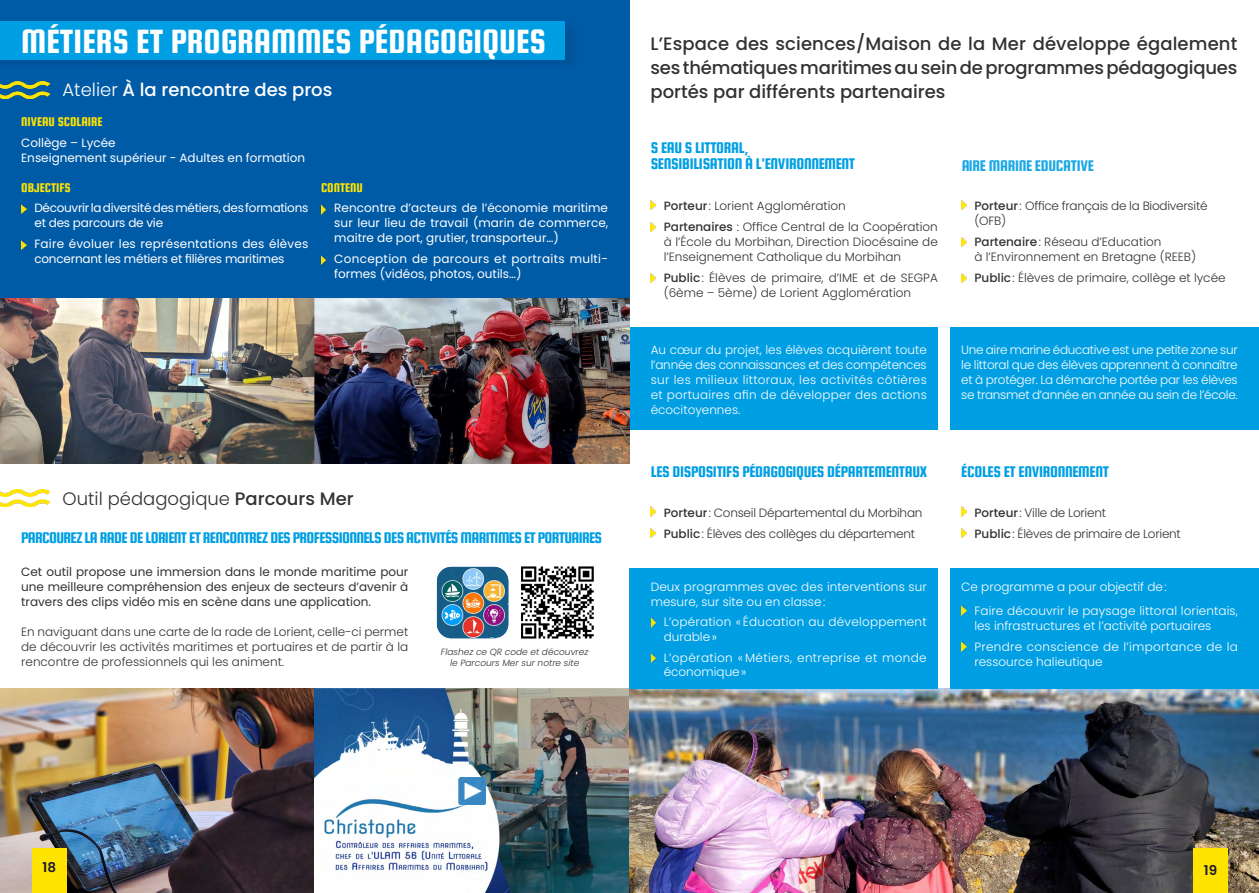
<style>
.page{position:relative;width:1259px;height:893px;background:#fff}
.page>*{position:absolute;margin:0;border:0;box-sizing:border-box;transform-origin:0 0}
.t1{font:36px "Squada One";color:#fff}
.t2{font:500 18px/24px "Poppins";color:#333232;text-align:justify}
.t3{font:300 18px "Poppins";color:#333232}
.t4{font:500 18px "Poppins";color:#fff}
.t5{font:16.5px/16.5px "Squada One";letter-spacing:-.02em;color:#009fe3}
.t6{font:16.5px "Squada One";letter-spacing:-.04em;color:#009fe3}
.t7{font:13.5px "Squada One";color:#ffe400}
.t8{font:600 13.5px "Poppins";color:#1c1a34}
.t9{font:300 12px/15px "Poppins";letter-spacing:.01em;color:#fff}
.t10{font:300 12px/15px "Poppins";color:#333232}
.t11{font:12px/15px "Poppins";color:#fff}
.t12{font:300 12px/21px "Poppins";letter-spacing:-.02em;color:#333232}
.t13{font:12px/15px "Poppins";color:#333232;text-align:justify}
.t14{font:12px/15px "Poppins";letter-spacing:.025em;color:#fff}
.t15{font:12px/15px "Poppins";letter-spacing:-.025em;color:#fff}
.t16{font:300 12px/14.4px "Poppins";letter-spacing:.03em;color:#fff}
.t17{font:italic 300 9px/10.8px "Poppins";color:#343334;text-align:center}
.s1{font-weight:300}
.s2{font-weight:500}
</style>
<div class="page">
<div style="left:0;top:0;width:629px;height:446px;background:#005ba7"></div>
<img style="left:0;top:689px;width:1259px;height:204px">
<img style="left:459px;top:777px;width:26px;height:27px">
<div style="left:629px;top:328px;width:309px;height:102px;background:#009fe3"></div>
<div style="left:950px;top:328px;width:309px;height:102px;background:#009fe3"></div>
<svg style="left:651px;top:273px;width:4px;height:10px"></svg>
<svg style="left:651px;top:200px;width:4px;height:9px"></svg>
<svg style="left:651px;top:223px;width:4px;height:9px"></svg>
<svg style="left:650px;top:528px;width:5px;height:9px"></svg>
<svg style="left:961px;top:528px;width:5px;height:9px"></svg>
<svg style="left:650px;top:507px;width:5px;height:9px"></svg>
<svg style="left:961px;top:507px;width:5px;height:9px"></svg>
<svg style="left:961px;top:273px;width:5px;height:10px"></svg>
<svg style="left:961px;top:200px;width:5px;height:9px"></svg>
<svg style="left:961px;top:237px;width:5px;height:10px"></svg>
<div style="left:629px;top:569px;width:309px;height:120px;background:#009fe3"></div>
<div style="left:950px;top:569px;width:309px;height:120px;background:#009fe3"></div>
<svg style="left:651px;top:618px;width:5px;height:9px"></svg>
<svg style="left:651px;top:653px;width:5px;height:10px"></svg>
<div style="left:1193px;top:849px;width:34px;height:44px;background:#ffe400"></div>
<img style="left:437px;top:567px;width:71px;height:71px">
<img style="left:521px;top:567px;width:72px;height:71px">
<svg style="left:961px;top:642px;width:5px;height:9px"></svg>
<svg style="left:961px;top:606px;width:5px;height:9px"></svg>
<div style="left:32px;top:849px;width:34px;height:44px;background:#ffe400"></div>
<svg style="left:21px;top:204px;width:5px;height:10px"></svg>
<svg style="left:21px;top:240px;width:5px;height:10px"></svg>
<svg style="left:321px;top:205px;width:5px;height:9px"></svg>
<svg style="left:321px;top:255px;width:5px;height:10px"></svg>
<img style="left:0;top:299px;width:629px;height:164px">
<div style="left:0;top:17px;width:581px;height:56px;background:#0058a3"></div>
<div style="left:0;top:21px;width:564px;height:39px;background:#009fe3"></div>
<img style="left:0;top:82px;width:50px;height:16px">
<img style="left:0;top:490px;width:50px;height:16px">
<h1 class="t1" style="left:21px;top:22px;width:526px">MÉTIERS ET PROGRAMMES PÉDAGOGIQUES</h1>
<h2 class="t4" style="left:63px;top:80px;width:271px"><span class="s1">Atelier</span> À la rencontre des pros</h2>
<p class="t7" style="left:21px;top:115px;width:83px">NIVEAU SCOLAIRE</p>
<p class="t11" style="left:21px;top:135px;width:286px">Collège – Lycée<br>Enseignement supérieur - Adultes en formation</p>
<p class="t7" style="left:21px;top:181px;width:51px">OBJECTIFS</p>
<p class="t15" style="left:34px;top:200px;width:275px">Découvrir la diversité des métiers, des formations et des parcours de vie</p>
<p class="t11" style="left:34px;top:236px;width:275px">Faire évoluer les représentations des élèves concernant les métiers et filières maritimes</p>
<p class="t7" style="left:321px;top:181px;width:43px">CONTENU</p>
<p class="t11" style="left:334px;top:200px;width:275px;text-align:justify">Rencontre d’acteurs de l’économie maritime sur leur lieu de travail (marin de commerce, maitre de port, grutier, transporteur…)</p>
<p class="t14" style="left:334px;top:251px;width:275px">Conception de parcours et portraits multi&shy;formes (vidéos, photos, outils…)</p>
<h2 class="t3" style="left:63px;top:488px;width:293px">Outil pédagogique <span class="s2">Parcours Mer</span></h2>
<h3 class="t6" style="left:21px;top:529px;width:582px">PARCOUREZ LA RADE DE LORIENT ET RENCONTREZ DES PROFESSIONNELS DES ACTIVITÉS MARITIMES ET PORTUAIRES</h3>
<p class="t13" style="left:21px;top:565px;width:389px">Cet outil propose une immersion dans le monde maritime pour une meilleure compréhension des enjeux de secteurs d’avenir à travers des clips vidéo mis en scène dans une application.</p>
<p class="t10" style="left:21px;top:625px;width:389px;text-align:justify">En naviguant dans une carte de la rade de Lorient, celle-ci permet de découvrir les activités maritimes et portuaires et de partir à la rencontre de professionnels qui les animent.</p>
<p class="t17" style="left:441px;top:647px;width:149px">Flashez ce QR code et découvrez le Parcours Mer sur notre site</p>
<h2 class="t2" style="left:650px;top:32px;width:588px">L’Espace des sciences/Maison de la Mer développe également ses thématiquesmaritimesauseindeprogrammespédagogiques portés par différents partenaires</h2>
<h3 class="t5" style="left:651px;top:139px;width:206px">S EAU S LITTORAL,<br>SENSIBILISATION À L'ENVIRONNEMENT</h3>
<p class="t10" style="left:664px;top:195px;width:276px;line-height:21px"><span class="s2">Porteur</span>: Lorient Agglomération<br><span class="s2">Partenaires</span> : Office Central de la Coopération</p>
<p class="t10" style="left:664px;top:234px;width:276px">à l’École du Morbihan, Direction Diocésaine de l’Enseignement Catholique du Morbihan</p>
<p class="t10" style="left:664px;top:270px;width:276px"><span class="s2">Public</span>: Élèves de primaire, d’IME et de SEGPA (6ème – 5ème) de Lorient Agglomération</p>
<h3 class="t5" style="left:961px;top:157px;width:134px">AIRE MARINE EDUCATIVE</h3>
<p class="t12" style="left:974px;top:198px;width:235px;line-height:15px"><span class="s2">Porteur</span>: Office français de la Biodiversité (OFB)</p>
<p class="t10" style="left:974px;top:234px;width:223px"><span class="s2">Partenaire</span>: Réseau d’Education<br>à l’Environnement en Bretagne (REEB)</p>
<p class="t10" style="left:974px;top:270px;width:253px"><span class="s2">Public</span>: Élèves de primaire, collège et lycée</p>
<p class="t9" style="left:651px;top:342px;width:278px;text-align:justify">Au cœur du projet, les élèves acquièrent toute l’année des connaissances et des compétences sur les milieux littoraux, les activités côtières et portuaires afin de développer des actions écocitoyennes.</p>
<p class="t9" style="left:961px;top:342px;width:278px;text-align:justify">Une aire marine éducative est une petite zone sur le littoral que des élèves apprennent à connaître et à protéger. La démarche portée par les élèves se transmet d’année en année au sein de l’école.</p>
<h3 class="t5" style="left:651px;top:463px;width:278px">LES DISPOSITIFS PÉDAGOGIQUES DÉPARTEMENTAUX</h3>
<h3 class="t5" style="left:961px;top:463px;width:149px">ÉCOLES ET ENVIRONNEMENT</h3>
<p class="t12" style="left:664px;top:502px;width:260px"><span class="s2">Porteur</span>: Conseil Départemental du Morbihan<br><span class="s2">Public</span>: Élèves des collèges du département</p>
<p class="t12" style="left:974px;top:502px;width:208px"><span class="s2">Porteur</span>: Ville de Lorient<br><span class="s2">Public</span>: Élèves de primaire de Lorient</p>
<p class="t9" style="left:651px;top:580px;width:278px">Deux programmes avec des interventions sur mesure, sur site ou en classe:</p>
<p class="t9" style="left:664px;top:615px;width:264px;line-height:14.4px">L’opération « Éducation au développement durable»</p>
<p class="t16" style="left:664px;top:650px;width:264px">L’opération « Métiers, entreprise et monde économique»</p>
<p class="t9" style="left:961px;top:580px;width:207px">Ce programme a pour objectif de:</p>
<p class="t9" style="left:974px;top:603px;width:265px">Faire découvrir le paysage littoral lorientais, les infrastructures et l’activité portuaires</p>
<p class="t9" style="left:974px;top:639px;width:265px">Prendre conscience de l’importance de la ressource halieutique</p>
<p class="t8" style="left:43px;top:860px;width:15px">18</p>
<p class="t8" style="left:1203px;top:862px;width:15px">19</p>
</div>
